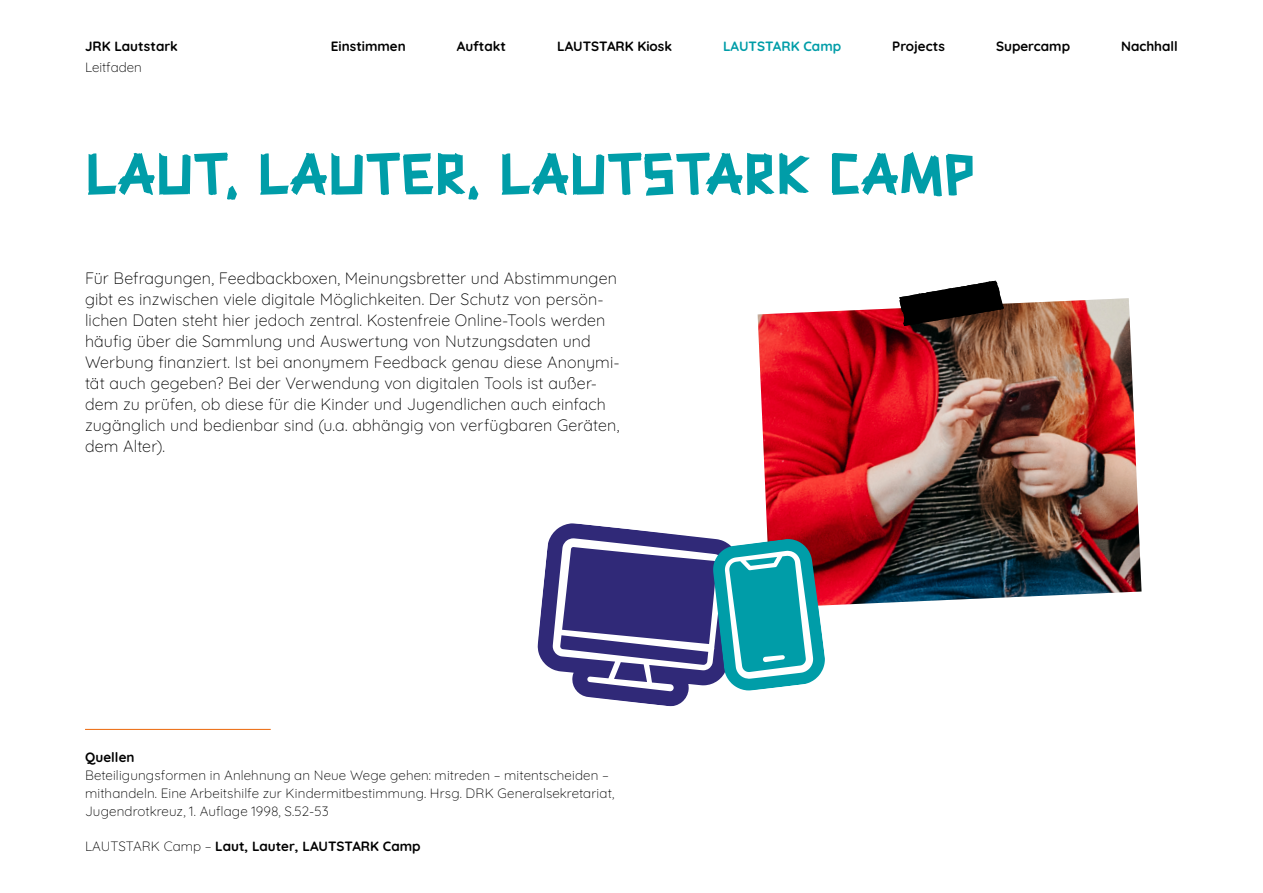
<style>
.page{position:relative;width:1263px;height:893px;background:#fff}
.page>*{position:absolute;margin:0;border:0;box-sizing:border-box;transform-origin:0 0}
.t1{font:60px "Lautstark Tape";color:#009da8}
.t2{font:300 16.5px/21px "Quicksand";letter-spacing:.01em;color:#000}
.t3{font:300 13.5px/18px "Quicksand";color:#000}
.t4{font:300 13.5px "Quicksand";color:#009da8}
</style>
<div class="page">
<hr style="left:85px;top:729px;width:186px;height:1px;background:#ec6608">
<img style="left:758px;top:298px;width:383px;height:308px">
<svg style="left:899px;top:281px;width:105px;height:45px"></svg>
<svg style="left:538px;top:523px;width:287px;height:184px"></svg>
<p class="t3" style="left:85px;top:34px;width:94px;line-height:21px">JRK Lautstark<br>Leitfaden</p>
<p class="t3" style="left:331px;top:36px;width:76px">Einstimmen</p>
<p class="t3" style="left:457px;top:36px;width:51px">Auftakt</p>
<p class="t3" style="left:557px;top:36px;width:116px">LAUTSTARK Kiosk</p>
<p class="t4" style="left:723px;top:36px;width:120px">LAUTSTARK Camp</p>
<p class="t3" style="left:892px;top:36px;width:54px">Projects</p>
<p class="t3" style="left:996px;top:36px;width:76px">Supercamp</p>
<p class="t3" style="left:1121px;top:36px;width:58px">Nachhall</p>
<h1 class="t1" style="left:85px;top:141px;width:449px">LAUT, LAUTER, LAUTSTARK</h1>
<h1 class="t1" style="left:828px;top:141px;width:143px">CAMP</h1>
<p class="t2" style="left:85px;top:266px;width:536px">Für Befragungen, Feedbackboxen, Meinungsbretter und Abstimmungen gibt es inzwischen viele digitale Möglichkeiten. Der Schutz von persön&shy;lichen Daten steht hier jedoch zentral. Kostenfreie Online-Tools werden häufig über die Sammlung und Auswertung von Nutzungsdaten und Werbung finanziert. Ist bei anonymem Feedback genau diese Anonymi&shy;tät auch gegeben? Bei der Verwendung von digitalen Tools ist außer&shy;dem zu prüfen, ob diese für die Kinder und Jugendlichen auch einfach zugänglich und bedienbar sind (u.a. abhängig von verfügbaren Geräten, dem Alter).</p>
<p class="t3" style="left:85px;top:747px;width:531px">Quellen<br>Beteiligungsformen in Anlehnung an Neue Wege gehen: mitreden – mitentscheiden – mithandeln. Eine Arbeitshilfe zur Kindermitbestimmung. Hrsg. DRK Generalsekretariat, Jugendrotkreuz, 1. Auflage 1998, S.52-53</p>
<p class="t3" style="left:85px;top:836px;width:337px">LAUTSTARK Camp – Laut, Lauter, LAUTSTARK Camp</p>
</div>
